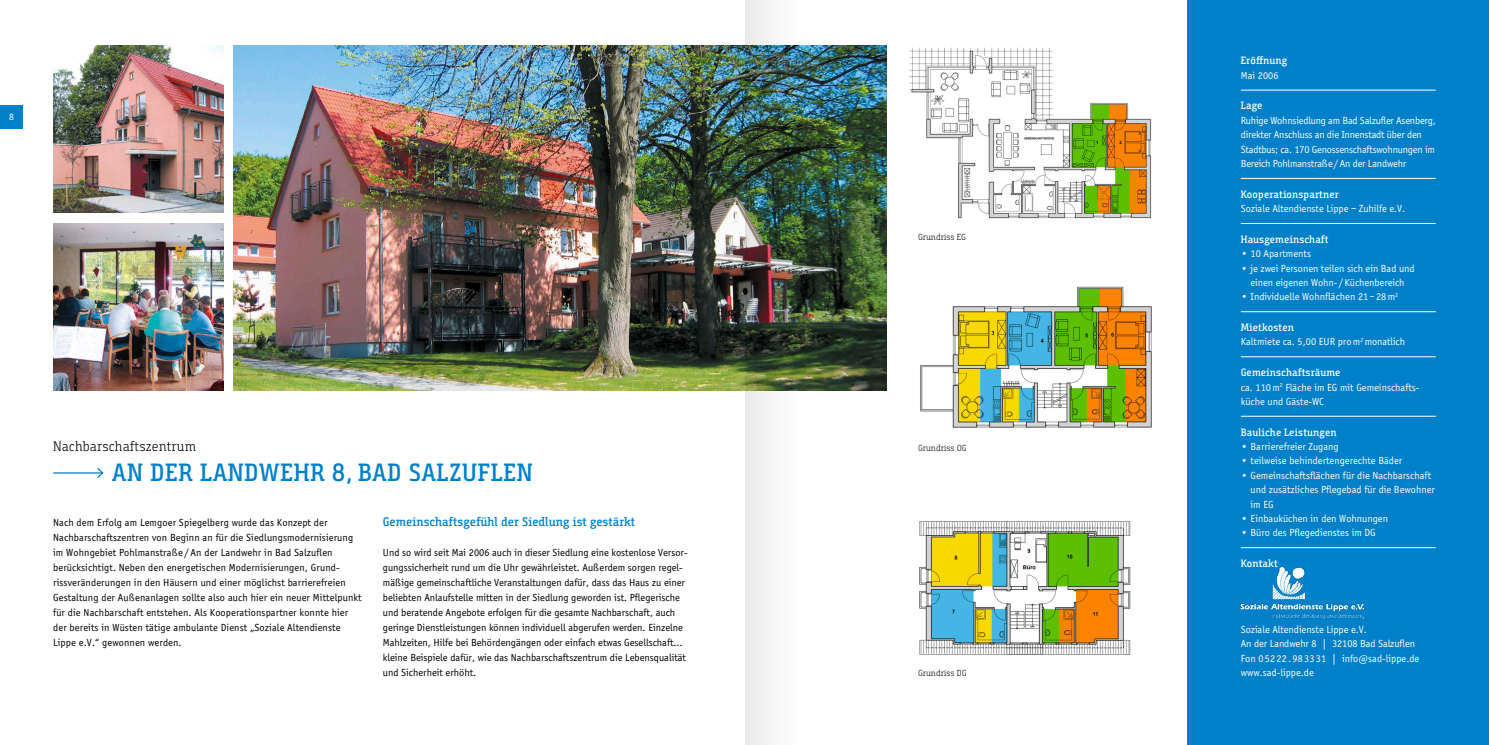
<style>
.page{position:relative;width:1489px;height:745px;background:#fff}
.page>*{position:absolute;margin:0;border:0;box-sizing:border-box;transform-origin:0 0}
.t1{font:600 25px "Bunday Slab Pro";letter-spacing:.03em;color:#0080c9}
.t2{font:300 13.75px "Bunday Slab Pro";letter-spacing:.01em;color:#000}
.t3{font:600 12.5px "Bunday Slab Pro";color:#0080c9}
.t4{font:10.62px/15px "Officina Sans OT";color:#000}
.t5{font:10.62px/14.4px "Officina Sans OT";color:#fff}
.t6{font:10.62px/14.4px "Officina Sans OT";letter-spacing:-.02em;color:#fff}
.t7{font:600 10.62px "Bunday Slab Pro";letter-spacing:.01em;color:#fff}
.t8{font:10px "Officina Sans OT";color:#fff}
.t9{font:300 8.75px "Bunday Slab Pro";color:#000}
</style>
<div class="page">
<div style="left:1187px;top:0;width:301px;height:744px;background:#0080c9"></div>
<img style="left:233px;top:45px;width:653px;height:345px">
<img style="left:53px;top:45px;width:170px;height:167px">
<img style="left:53px;top:223px;width:170px;height:167px">
<hr style="left:1240px;top:90px;width:195px;height:1px;background:#fff">
<hr style="left:1240px;top:178px;width:195px;height:1px;background:#fff">
<hr style="left:1240px;top:223px;width:195px;height:1px;background:#fff">
<hr style="left:1240px;top:311px;width:195px;height:1px;background:#fff">
<hr style="left:1240px;top:356px;width:195px;height:1px;background:#fff">
<hr style="left:1240px;top:416px;width:195px;height:1px;background:#fff">
<hr style="left:1240px;top:547px;width:195px;height:1px;background:#fff">
<img style="left:1240px;top:567px;width:123px;height:51px">
<hr style="left:53px;top:472px;width:50px;height:1px;background:#0080c9">
<svg style="left:96px;top:468px;width:8px;height:10px"></svg>
<img style="left:909px;top:47px;width:243px;height:172px">
<img style="left:919px;top:521px;width:211px;height:134px">
<img style="left:920px;top:286px;width:232px;height:142px">
<div style="left:0;top:105px;width:23px;height:23px;background:#0080c9"></div>
<img style="left:745px;top:0;width:55px;height:744px">
<p class="t8" style="left:9px;top:110px;width:6px">8</p>
<p class="t2" style="left:53px;top:437px;width:144px">Nachbarschaftszentrum</p>
<h1 class="t1" style="left:112px;top:456px;width:422px">An der Landwehr 8, Bad Salzuflen</h1>
<p class="t4" style="left:53px;top:514px;width:310px">Nach dem Erfolg am Lemgoer Spiegelberg wurde das Konzept der Nachbarschaftszentren von Beginn an für die Siedlungsmodernisierung im Wohngebiet Pohlmanstraße / An der Landwehr in Bad Salzuflen berücksichtigt. Neben den energetischen Modernisierungen, Grund&shy;rissveränderungen in den Häusern und einer möglichst barrierefreien Gestaltung der Außenanlagen sollte also auch hier ein neuer Mittelpunkt für die Nachbarschaft entstehen. Als Kooperationspartner konnte hier der bereits in Wüsten tätige ambulante Dienst „Soziale Altendienste Lippe e.V.“ gewonnen werden.</p>
<p class="t3" style="left:383px;top:513px;width:254px">Gemeinschaftsgefühl der Siedlung ist gestärkt</p>
<p class="t4" style="left:383px;top:544px;width:306px">Und so wird seit Mai 2006 auch in dieser Siedlung eine kostenlose Versor&shy;gungssicherheit rund um die Uhr gewährleistet. Außerdem sorgen regel&shy;mäßige gemeinschaftliche Veranstaltungen dafür, dass das Haus zu einer beliebten Anlaufstelle mitten in der Siedlung geworden ist. Pflegerische und beratende Angebote erfolgen für die gesamte Nachbarschaft, auch geringe Dienstleistungen können individuell abgerufen werden. Einzelne Mahlzeiten, Hilfe bei Behördengängen oder einfach etwas Gesellschaft… kleine Beispiele dafür, wie das Nachbarschaftszentrum die Lebensqualität und Sicherheit erhöht.</p>
<p class="t9" style="left:918px;top:232px;width:49px">Grundriss EG</p>
<p class="t9" style="left:918px;top:442px;width:50px">Grundriss OG</p>
<p class="t9" style="left:918px;top:667px;width:50px">Grundriss DG</p>
<p class="t7" style="left:1240px;top:54px;width:48px">Eröffnung</p>
<p class="t5" style="left:1240px;top:68px;width:39px">Mai 2006</p>
<p class="t7" style="left:1240px;top:99px;width:23px">Lage</p>
<p class="t6" style="left:1240px;top:113px;width:196px">Ruhige Wohnsiedlung am Bad Salzufler Asenberg, direkter Anschluss an die Innenstadt über den Stadtbus; ca. 170 Genossenschaftswohnungen im Bereich Pohlmanstraße/An der Landwehr</p>
<p class="t7" style="left:1240px;top:187px;width:100px">Kooperationspartner</p>
<p class="t5" style="left:1240px;top:201px;width:166px">Soziale Altendienste Lippe – Zuhilfe e.V.</p>
<p class="t7" style="left:1240px;top:232px;width:89px">Hausgemeinschaft</p>
<p class="t5" style="left:1240px;top:246px;width:72px">• 10 Apartments</p>
<p class="t5" style="left:1240px;top:261px;width:175px;text-align:center">• je zwei Personen teilen sich ein Bad und einen eigenen Wohn- /Küchenbereich</p>
<p class="t5" style="left:1240px;top:289px;width:159px">• Individuelle Wohnflächen 21 – 28m<sup>2</sup></p>
<p class="t7" style="left:1240px;top:321px;width:55px">Mietkosten</p>
<p class="t5" style="left:1240px;top:334px;width:166px">Kaltmiete ca. 5,00 EUR prom<sup>2</sup> monatlich</p>
<p class="t7" style="left:1240px;top:366px;width:101px">Gemeinschaftsräume</p>
<p class="t5" style="left:1240px;top:379px;width:180px">ca. 110m<sup>2</sup> Fläche im EG mit Gemeinschafts&shy;küche und Gäste-WC</p>
<p class="t7" style="left:1240px;top:425px;width:97px">Bauliche Leistungen</p>
<p class="t5" style="left:1240px;top:439px;width:99px">• Barrierefreier Zugang</p>
<p class="t5" style="left:1240px;top:453px;width:163px">• teilweise behindertengerechte Bäder</p>
<p class="t5" style="left:1250px;top:468px;width:186px;text-indent:-10px">• Gemeinschaftsflächen für die Nachbarschaft und zusätzliches Pflegebad für die Bewohner im EG</p>
<p class="t5" style="left:1240px;top:511px;width:149px">• Einbauküchen in den Wohnungen</p>
<p class="t5" style="left:1240px;top:525px;width:136px">• Büro des Pflegedienstes im DG</p>
<p class="t7" style="left:1240px;top:556px;width:39px">Kontakt</p>
<p class="t5" style="left:1240px;top:621px;width:180px">Soziale Altendienste Lippe e.V.<br>An der Landwehr 8 | 32108 Bad Salzuflen<br>Fon 0 52 22 . 98 33 31 | info@sad-lippe.de www.sad-lippe.de</p>
</div>
